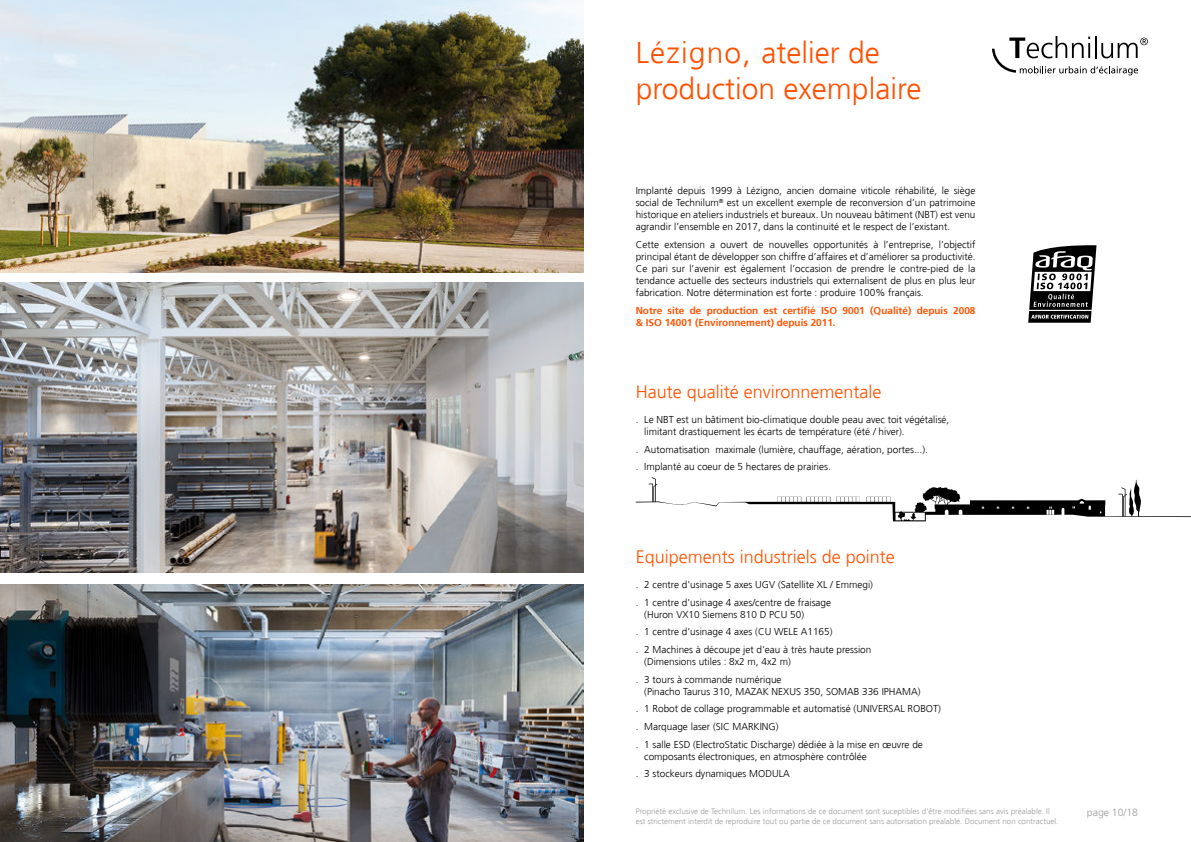
<style>
.page{position:relative;width:1191px;height:842px;background:#fff}
.page>*{position:absolute;margin:0;border:0;box-sizing:border-box;transform-origin:0 0}
.t1{font:300 30px/36px "Frutiger";color:#ff5000}
.t2{font:300 18px "Frutiger";color:#ff5200}
.t3{font:300 10.5px "Frutiger";color:#9c9d9f}
.t4{font:300 10px/17.7px "Frutiger";color:#000}
.t5{font:700 10px/12px "Frutiger";color:#ff5200}
.t6{font:300 8px "Frutiger";color:#9c9d9f}
</style>
<div class="page">
<img style="left:0;top:0;width:583px;height:272px">
<img style="left:0;top:584px;width:583px;height:258px">
<img style="left:0;top:282px;width:583px;height:291px">
<svg style="left:1028px;top:245px;width:68px;height:78px"></svg>
<svg style="left:992px;top:36px;width:155px;height:39px"></svg>
<svg style="left:636px;top:477px;width:555px;height:44px"></svg>
<h1 class="t1" style="left:636px;top:37px;width:287px">Lézigno, atelier de production exemplaire</h1>
<p class="t4" style="left:636px;top:186px;width:341px;line-height:12px;text-align:justify">Implanté depuis 1999 à Lézigno, ancien domaine viticole réhabilité, le siège social de Technilum<sup>®</sup> est un excellent exemple de reconversion d’un patrimoine historique en ateliers industriels et bureaux. Un nouveau bâtiment (NBT) est venu agrandir l’ensemble en 2017, dans la continuité et le respect de l’existant.</p>
<p class="t4" style="left:636px;top:239px;width:341px;line-height:12px;text-align:justify">Cette extension a ouvert de nouvelles opportunités à l’entreprise, l’objectif principal étant de développer son chiffre d’affaires et d’améliorer sa productivité.<br>Ce pari sur l’avenir est également l’occasion de prendre le contre-pied de la tendance actuelle des secteurs industriels qui externalisent de plus en plus leur fabrication. Notre détermination est forte : produire 100% français.</p>
<p class="t5" style="left:636px;top:305px;width:341px">Notre site de production est certifié ISO 9001 (Qualité) depuis 2008 &amp; ISO 14001 (Environnement) depuis 2011.</p>
<h2 class="t2" style="left:636px;top:384px;width:247px">Haute qualité environnementale</h2>
<p class="t4" style="left:644px;top:414px;width:307px;line-height:12px;text-indent:-8px">. Le NBT est un bâtiment bio-climatique double peau avec toit végétalisé, limitant drastiquement les écarts de température (été / hiver).</p>
<p class="t4" style="left:636px;top:441px;width:294px">. Automatisation maximale (lumière, chauffage, aération, portes...). . Implanté au coeur de 5 hectares de prairies.</p>
<h2 class="t2" style="left:636px;top:549px;width:261px">Equipements industriels de pointe</h2>
<p class="t4" style="left:636px;top:576px;width:239px">. 2 centre d'usinage 5 axes UGV (Satellite XL / Emmegi) . 1 centre d'usinage 4 axes/centre de fraisage</p>
<p class="t4" style="left:636px;top:606px;width:237px;text-indent:8px">(Huron VX10 Siemens 810 D PCU 50)<br>. 1 centre d’usinage 4 axes (CU WELE A1165)<br>. 2 Machines à découpe jet d'eau à très haute pression</p>
<p class="t4" style="left:636px;top:653px;width:157px;text-indent:8px">(Dimensions utiles : 8x2 m, 4x2 m) . 3 tours à commande numérique</p>
<p class="t4" style="left:636px;top:683px;width:307px;text-indent:8px">(Pinacho Taurus 310, MAZAK NEXUS 350, SOMAB 336 IPHAMA)<br>. 1 Robot de collage programmable et automatisé (UNIVERSAL ROBOT) . Marquage laser (SIC MARKING)<br>. 1 salle ESD (ElectroStatic Discharge) dédiée à la mise en œuvre de</p>
<p class="t4" style="left:636px;top:748px;width:232px;text-indent:8px">composants électroniques, en atmosphère contrôlée . 3 stockeurs dynamiques MODULA</p>
<p class="t6" style="left:636px;top:808px;width:415px">Propriété exclusive de Technilum. Les informations de ce document sont suceptibles d'être modifiées sans avis préalable. Il</p>
<p class="t3" style="left:1087px;top:808px;width:53px">page 10/18</p>
<p class="t6" style="left:636px;top:817px;width:424px">est strictement interdit de reproduire tout ou partie de ce document sans autorisation préalable. Document non contractuel.</p>
</div>
